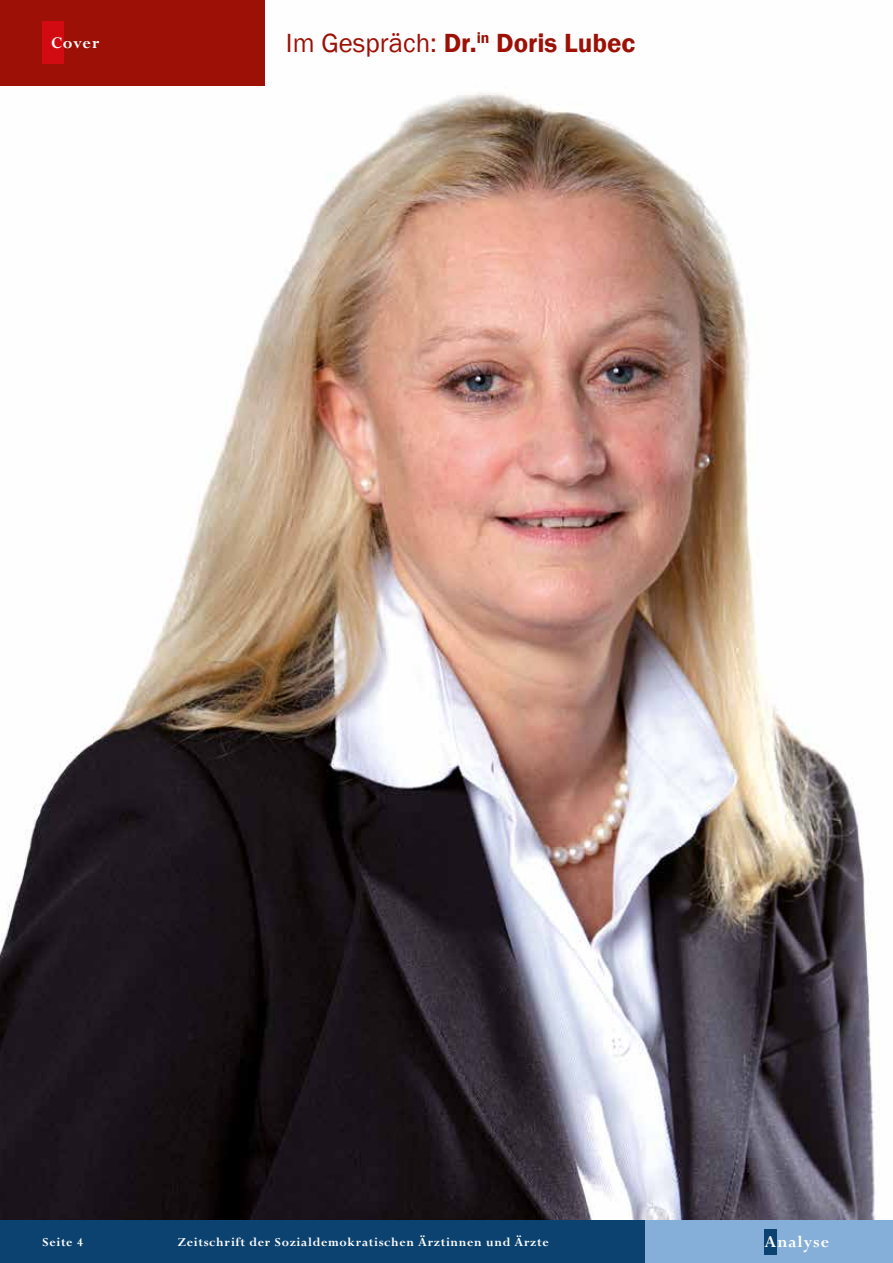
<style>
.page{position:relative;width:893px;height:1263px;background:#fff}
.page>*{position:absolute;margin:0;border:0;box-sizing:border-box;transform-origin:0 0}
.t1{font:600 27px "Franklin Gothic";color:#9c1006}
.t2{font:700 18px "Perpetua Std";letter-spacing:.05em;color:#fff}
.t3{font:700 13.5px "Perpetua Std";letter-spacing:.05em;color:#fff}
.s1{font-weight:400}
</style>
<div class="page">
<img style="left:0;top:85px;width:876px;height:1135px">
<div style="left:0;top:1220px;width:893px;height:43px;background:#0c4270"></div>
<div style="left:645px;top:1220px;width:248px;height:43px;background:#85aed9"></div>
<div style="left:764px;top:1229px;width:12px;height:25px;background:#0c4270"></div>
<hr style="left:892px;top:85px;width:1px;height:370px;background:#d20a11">
<div style="left:0;top:0;width:265px;height:85px;background:#9c1006"></div>
<div style="left:43px;top:21px;width:21px;height:43px;background:#d20a11"></div>
<h2 class="t2" style="left:51px;top:33px;width:50px">Cover</h2>
<h1 class="t1" style="left:286px;top:26px;width:351px"><span class="s1">Im Gespräch:</span> Dr.<sup>in</sup> Doris Lubec</h1>
<p class="t3" style="left:43px;top:1235px;width:42px">Seite 4</p>
<p class="t3" style="left:178px;top:1235px;width:372px">Zeitschrift der Sozialdemokratischen Ärztinnen und Ärzte</p>
<h2 class="t2" style="left:764px;top:1232px;width:66px">Analyse</h2>
</div>
